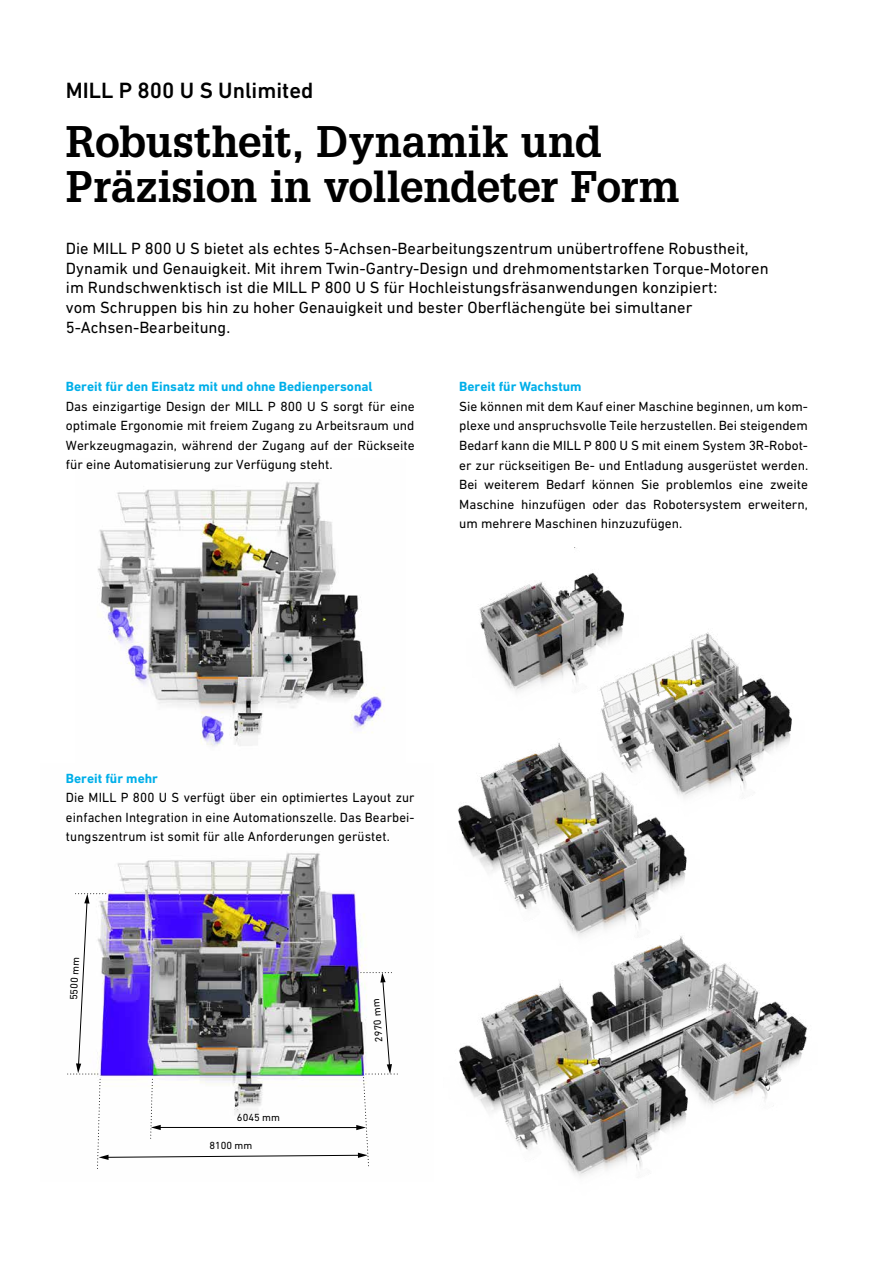
<style>
.page{position:relative;width:893px;height:1263px;background:#fff}
.page>*{position:absolute;margin:0;border:0;box-sizing:border-box;transform-origin:0 0}
.t1{font:700 43.2px/45px "Glypha LT Pro";letter-spacing:-.01em;color:#000}
.t2{font:500 22.5px "DIN Next W1 G";color:#000}
.t3{font:16.5px/19.5px "DIN Next W1 G";color:#000}
.t4{font:13.5px/19.5px "DIN Next W1 G";color:#000;text-align:justify}
.t5{font:700 13.5px "DIN Next W1 G";color:#00afe9}
.t6{font:10.5px "DIN Next W1 G";color:#000}
</style>
<div class="page">
<img style="left:97px;top:481px;width:288px;height:266px">
<img style="left:67px;top:852px;width:288px;height:223px">
<img style="left:68px;top:893px;width:318px;height:276px">
<img style="left:479px;top:547px;width:97px;height:140px">
<img style="left:574px;top:548px;width:218px;height:188px">
<img style="left:458px;top:687px;width:332px;height:240px">
<img style="left:386px;top:927px;width:421px;height:250px">
<h2 class="t2" style="left:66px;top:77px;width:249px">MILL P 800 U S Unlimited</h2>
<h1 class="t1" style="left:66px;top:118px;width:615px">Robustheit, Dynamik und<br>Präzision in vollendeter Form</h1>
<p class="t3" style="left:66px;top:239px;width:704px">Die MILL P 800 U S bietet als echtes 5-Achsen-Bearbeitungszentrum unübertroffene Robustheit, Dynamik und Genauigkeit. Mit ihrem Twin-Gantry-Design und drehmomentstarken Torque-Motoren im Rundschwenktisch ist die MILL P 800 U S für Hochleistungsfräsanwendungen konzipiert:<br>vom Schruppen bis hin zu hoher Genauigkeit und bester Oberflächengüte bei simultaner 5-Achsen-Bearbeitung.</p>
<p class="t5" style="left:66px;top:379px;width:308px">Bereit für den Einsatz mit und ohne Bedienpersonal</p>
<p class="t4" style="left:66px;top:396px;width:350px">Das einzigartige Design der MILL P 800 U S sorgt für eine optimale Ergonomie mit freiem Zugang zu Arbeitsraum und Werkzeugmagazin, während der Zugang auf der Rückseite für eine Automatisierung zur Verfügung steht.</p>
<p class="t5" style="left:459px;top:379px;width:124px">Bereit für Wachstum</p>
<p class="t4" style="left:459px;top:396px;width:350px">Sie können mit dem Kauf einer Maschine beginnen, um kom&shy;plexe und anspruchsvolle Teile herzustellen. Bei steigendem Bedarf kann die MILL P 800 U S mit einem System 3R-Robot&shy;er zur rückseitigen Be- und Entladung ausgerüstet werden.<br>Bei weiterem Bedarf können Sie problemlos eine zweite Maschine hinzufügen oder das Robotersystem erweitern, um mehrere Maschinen hinzuzufügen.</p>
<p class="t5" style="left:66px;top:770px;width:94px">Bereit für mehr</p>
<p class="t4" style="left:66px;top:787px;width:350px">Die MILL P 800 U S verfügt über ein optimiertes Layout zur einfachen Integration in eine Automationszelle. Das Bearbei&shy;tungszentrum ist somit für alle Anforderungen gerüstet.</p>
<p class="t6" style="left:67px;top:1000px;width:45px;rotate:-87deg">5500 mm</p>
<p class="t6" style="left:237px;top:1111px;width:45px">6045 mm</p>
<p class="t6" style="left:209px;top:1139px;width:45px">8100 mm</p>
<p class="t6" style="left:373px;top:1042px;width:45px;rotate:-94deg">2970 mm</p>
</div>
